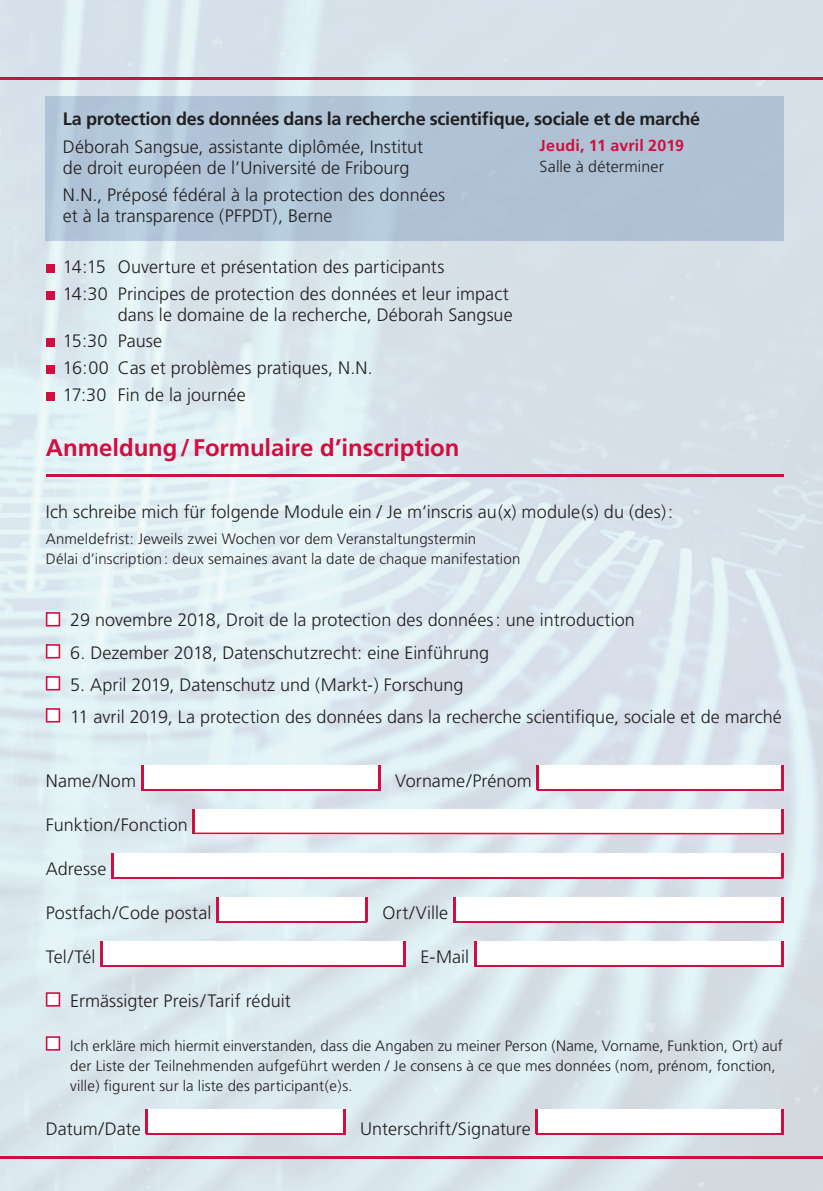
<style>
.page{position:relative;width:823px;height:1191px;background:#fff}
.page>*{position:absolute;margin:0;border:0;box-sizing:border-box;transform-origin:0 0}
.t1{font:700 24px "Frutiger";letter-spacing:-.005em;color:#d10e40}
.t2{font:300 18px/26.6px "Frutiger";letter-spacing:.005em;color:#231f20}
.t3{font:700 18px "Frutiger";letter-spacing:-.015em;color:#231f20}
.t4{font:700 16px "Frutiger";letter-spacing:.01em;color:#d10e40}
.t5{font:300 16px "Frutiger";letter-spacing:.005em;color:#231f20}
.t6{font:300 15px/20px "Frutiger";letter-spacing:.01em;color:#231f20}
</style>
<div class="page">
<img style="left:0;top:0;width:822px;height:139px">
<img style="left:0;top:139px;width:68px;height:1052px">
<img style="left:754px;top:139px;width:68px;height:1052px">
<img style="left:68px;top:241px;width:686px;height:950px">
<hr style="left:0;top:1157px;width:822px;height:2px;background:#d10e40">
<hr style="left:0;top:78px;width:822px;height:2px;background:#d10e40">
<img style="left:46px;top:96px;width:737px;height:145px">
<div style="left:46px;top:264px;width:8px;height:9px;background:#d10e40"></div>
<div style="left:46px;top:291px;width:8px;height:8px;background:#d10e40"></div>
<div style="left:46px;top:339px;width:8px;height:8px;background:#d10e40"></div>
<div style="left:46px;top:365px;width:8px;height:9px;background:#d10e40"></div>
<div style="left:46px;top:392px;width:8px;height:8px;background:#d10e40"></div>
<hr style="left:46px;top:474px;width:736px;height:2px;background:#d10e40">
<svg style="left:46px;top:612px;width:14px;height:14px"></svg>
<svg style="left:46px;top:644px;width:14px;height:14px"></svg>
<svg style="left:46px;top:676px;width:14px;height:14px"></svg>
<svg style="left:46px;top:708px;width:14px;height:14px"></svg>
<div style="left:141px;top:765px;width:239px;height:25px;background:#fff"></div>
<hr style="left:141px;top:789px;width:239px;height:1px;background:#d10e40">
<hr style="left:141px;top:765px;width:2px;height:25px;background:#d10e40">
<hr style="left:378px;top:765px;width:2px;height:24px;background:#d10e40">
<div style="left:536px;top:765px;width:246px;height:26px;background:#fff"></div>
<hr style="left:536px;top:789px;width:246px;height:2px;background:#d10e40">
<hr style="left:536px;top:765px;width:2px;height:25px;background:#d10e40">
<hr style="left:780px;top:765px;width:2px;height:25px;background:#d10e40">
<div style="left:192px;top:809px;width:590px;height:25px;background:#fff"></div>
<hr style="left:192px;top:832px;width:590px;height:2px;background:#d10e40">
<hr style="left:192px;top:809px;width:2px;height:24px;background:#d10e40">
<hr style="left:780px;top:809px;width:2px;height:24px;background:#d10e40">
<div style="left:111px;top:853px;width:671px;height:25px;background:#fff"></div>
<hr style="left:111px;top:877px;width:671px;height:1px;background:#d10e40">
<hr style="left:111px;top:853px;width:2px;height:24px;background:#d10e40">
<hr style="left:780px;top:853px;width:2px;height:24px;background:#d10e40">
<div style="left:216px;top:897px;width:151px;height:25px;background:#fff"></div>
<hr style="left:216px;top:921px;width:151px;height:1px;background:#d10e40">
<hr style="left:216px;top:897px;width:2px;height:24px;background:#d10e40">
<hr style="left:365px;top:897px;width:2px;height:24px;background:#d10e40">
<div style="left:453px;top:897px;width:329px;height:25px;background:#fff"></div>
<hr style="left:453px;top:921px;width:329px;height:1px;background:#d10e40">
<hr style="left:453px;top:897px;width:2px;height:24px;background:#d10e40">
<hr style="left:780px;top:897px;width:2px;height:24px;background:#d10e40">
<div style="left:100px;top:941px;width:305px;height:25px;background:#fff"></div>
<hr style="left:100px;top:965px;width:305px;height:1px;background:#d10e40">
<hr style="left:100px;top:941px;width:2px;height:24px;background:#d10e40">
<hr style="left:403px;top:941px;width:2px;height:24px;background:#d10e40">
<div style="left:474px;top:941px;width:308px;height:25px;background:#fff"></div>
<hr style="left:474px;top:965px;width:308px;height:1px;background:#d10e40">
<hr style="left:474px;top:941px;width:2px;height:24px;background:#d10e40">
<hr style="left:780px;top:941px;width:2px;height:24px;background:#d10e40">
<svg style="left:46px;top:992px;width:14px;height:14px"></svg>
<svg style="left:46px;top:1036px;width:14px;height:14px"></svg>
<div style="left:146px;top:1109px;width:199px;height:25px;background:#fff"></div>
<hr style="left:146px;top:1133px;width:199px;height:1px;background:#d10e40">
<hr style="left:146px;top:1109px;width:2px;height:25px;background:#d10e40">
<hr style="left:343px;top:1109px;width:2px;height:24px;background:#d10e40">
<div style="left:535px;top:1109px;width:247px;height:25px;background:#fff"></div>
<hr style="left:535px;top:1133px;width:247px;height:1px;background:#d10e40">
<hr style="left:535px;top:1109px;width:2px;height:24px;background:#d10e40">
<hr style="left:780px;top:1109px;width:2px;height:24px;background:#d10e40">
<p class="t3" style="left:63px;top:108px;width:638px">La protection des données dans la recherche scientifique, sociale et de marché</p>
<p class="t2" style="left:63px;top:136px;width:362px;line-height:21px">Déborah Sangsue, assistante diplômée, Institut de droit européen de l’Université de Fribourg</p>
<p class="t2" style="left:63px;top:184px;width:383px;line-height:21px">N.N., Préposé fédéral à la protection des données et à la transparence (PFPDT), Berne</p>
<p class="t4" style="left:539px;top:136px;width:146px">Jeudi, 11 avril 2019</p>
<p class="t5" style="left:539px;top:158px;width:126px">Salle à déterminer</p>
<p class="t2" style="left:63px;top:253px;width:447px">14:15 Ouverture et présentation des participants<br>14:30 Principes de protection des données et leur impact</p>
<p class="t2" style="left:63px;top:301px;width:451px;text-indent:55px">dans le domaine de la recherche, Déborah Sangsue<br>15:30 Pause<br>16:00 Cas et problèmes pratiques, N.N.<br>17:30 Fin de la journée</p>
<h1 class="t1" style="left:46px;top:433px;width:415px">Anmeldung / Formulaire d’inscription</h1>
<p class="t2" style="left:46px;top:499px;width:628px">Ich schreibe mich für folgende Module ein / Je m’inscris au(x) module(s) du (des) :</p>
<p class="t6" style="left:46px;top:529px;width:475px">Anmeldefrist: Jeweils zwei Wochen vor dem Veranstaltungstermin<br>Délai d’inscription : deux semaines avant la date de chaque manifestation</p>
<p class="t2" style="left:70px;top:607px;width:566px">29 novembre 2018, Droit de la protection des données : une introduction</p>
<p class="t2" style="left:70px;top:639px;width:420px">6. Dezember 2018, Datenschutzrecht: eine Einführung</p>
<p class="t2" style="left:70px;top:668px;width:712px;line-height:32px">5. April 2019, Datenschutz und (Markt-) Forschung<br>11 avril 2019, La protection des données dans la recherche scientifique, sociale et de marché</p>
<p class="t2" style="left:46px;top:767px;width:92px">Name/Nom</p>
<p class="t2" style="left:395px;top:767px;width:138px">Vorname/Prénom</p>
<p class="t2" style="left:46px;top:811px;width:143px">Funktion/Fonction</p>
<p class="t2" style="left:46px;top:855px;width:62px">Adresse</p>
<p class="t2" style="left:46px;top:899px;width:167px">Postfach/Code postal</p>
<p class="t2" style="left:382px;top:899px;width:67px">Ort/Ville</p>
<p class="t2" style="left:46px;top:943px;width:51px">Tel/Tél</p>
<p class="t2" style="left:420px;top:943px;width:50px">E-Mail</p>
<p class="t2" style="left:70px;top:987px;width:222px">Ermässigter Preis/Tarif réduit</p>
<p class="t6" style="left:70px;top:1035px;width:713px">Ich erkläre mich hiermit einverstanden, dass die Angaben zu meiner Person (Name, Vorname, Funktion, Ort) auf der Liste der Teilnehmenden aufgeführt werden / Je consens à ce que mes données (nom, prénom, fonction, ville) figurent sur la liste des participant(e)s.</p>
<p class="t2" style="left:46px;top:1115px;width:96px">Datum/Date</p>
<p class="t2" style="left:360px;top:1115px;width:172px">Unterschrift/Signature</p>
</div>
